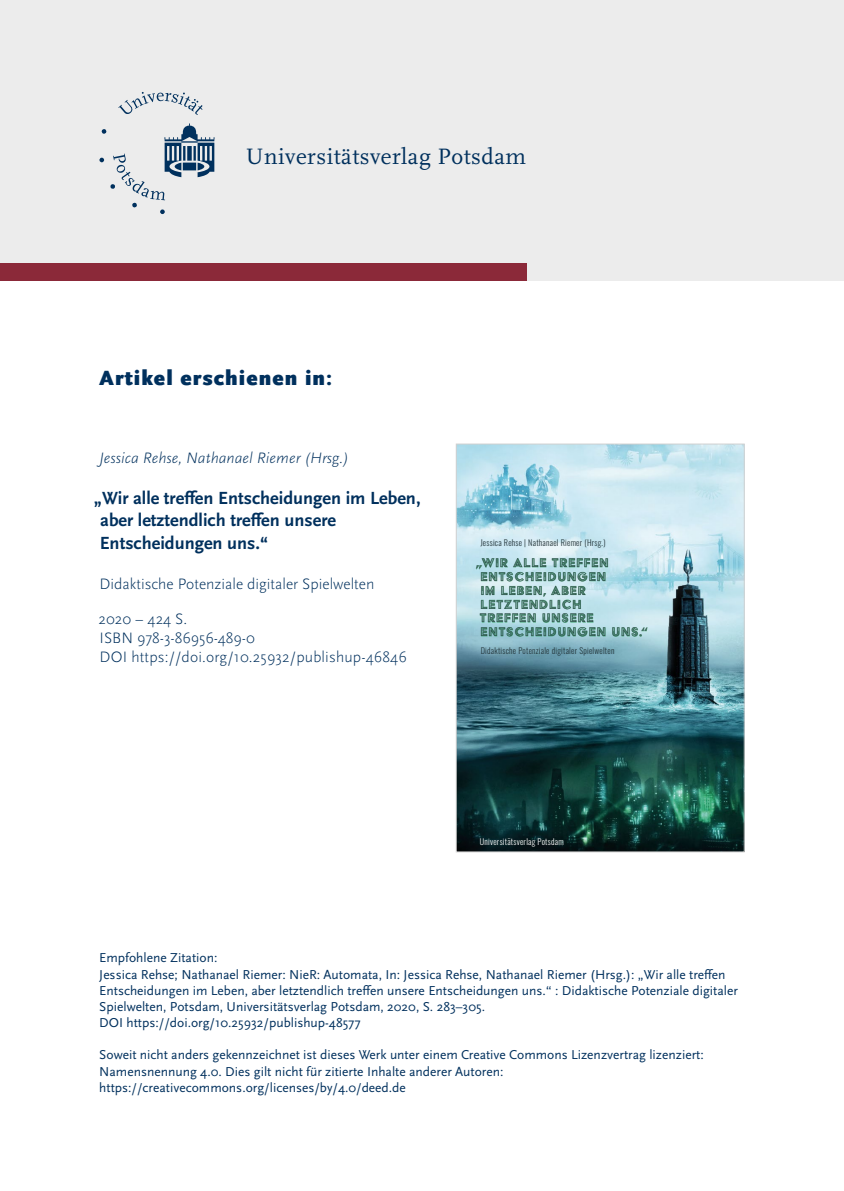
<style>
.page{position:relative;width:844px;height:1191px;background:#fff}
.page>*{position:absolute;margin:0;border:0;box-sizing:border-box;transform-origin:0 0}
.t1{font:23.28px "Scala";letter-spacing:.02em;color:#00305d}
.t2{font:900 21.53px "Scala Sans Pro";letter-spacing:.05em;color:#00305d}
.t3{font:700 18.38px/22.1px "Scala Sans Pro";color:#00305d}
.t4{font:300 15.75px/34.6px "Scala Sans Pro";color:#00305d}
.t5{font:italic 300 15.75px "Scala Sans Pro";color:#00305d}
.t6{font:14.53px/13.8px "Acier BAT Text Gris";letter-spacing:.07em;color:#1f3136}
.t7{font:13.47px/16.1px "Scala Sans Pro";color:#00305d}
.t8{font:300 8.22px "Oswald";letter-spacing:.03em;color:#1f3136}
.t9{font:300 8.22px "Oswald";letter-spacing:.03em;color:#fff}
</style>
<div class="page">
<div style="left:0;top:0;width:843px;height:281px;background:#ebebeb"></div>
<svg style="left:118px;top:92px;width:84px;height:23px"></svg>
<svg style="left:99px;top:123px;width:115px;height:91px"></svg>
<div style="left:0;top:263px;width:526px;height:18px;background:#8b2939"></div>
<img style="left:457px;top:445px;width:285px;height:405px">
<img style="left:513px;top:558px;width:95px;height:9px">
<img style="left:506px;top:572px;width:99px;height:9px">
<img style="left:533px;top:585px;width:53px;height:10px">
<img style="left:521px;top:599px;width:60px;height:10px">
<img style="left:546px;top:613px;width:47px;height:10px">
<img style="left:506px;top:627px;width:141px;height:10px">
<div style="left:455px;top:443px;width:289px;height:409px;border:1px solid #d0d0d0"></div>
<h1 class="t1" style="left:245px;top:144px;width:282px">Universitätsverlag Potsdam</h1>
<h2 class="t2" style="left:99px;top:365px;width:234px">Artikel erschienen in:</h2>
<p class="t5" style="left:99px;top:448px;width:251px">Jessica Rehse, Nathanael Riemer (Hrsg.)</p>
<h3 class="t3" style="left:100px;top:487px;width:322px;text-indent:-6px">„Wir alle treffen Entscheidungen im Leben, aber letztendlich treffen unsere<br>Entscheidungen uns.“</h3>
<p class="t4" style="left:99px;top:567px;width:277px">Didaktische Potenziale digitaler Spielwelten<br>2020 – 424 S.</p>
<p class="t4" style="left:99px;top:628px;width:309px;line-height:18.9px">ISBN 978-3-86956-489-0<br>DOI https://doi.org/10.25932/publishup-46846</p>
<p class="t8" style="left:480px;top:535px;width:127px">Jessica Rehse | Nathanael Riemer (Hrsg.)</p>
<p class="t6" style="left:476px;top:556px;width:173px">„WIR ALLE TREFFEN<br>ENTSCHEIDUNGEN<br>IM LEBEN, ABER<br>LETZTENDLICH<br>TREFFEN UNSERE<br>ENTSCHEIDUNGEN UNS.“</p>
<p class="t8" style="left:480px;top:643px;width:135px">Didaktische Potenziale digitaler Spielwelten</p>
<p class="t9" style="left:479px;top:834px;width:85px">Universitätsverlag Potsdam</p>
<p class="t7" style="left:99px;top:950px;width:640px">Empfohlene Zitation:<br>Jessica Rehse; Nathanael Riemer: NieR: Automata, In: Jessica Rehse, Nathanael Riemer (Hrsg.): „Wir alle treffen Entscheidungen im Leben, aber letztendlich treffen unsere Entscheidungen uns.“ : Didaktische Potenziale digitaler Spielwelten, Potsdam, Universitätsverlag Potsdam, 2020, S. 283–305.<br>DOI https://doi.org/10.25932/publishup-48577</p>
<p class="t7" style="left:99px;top:1047px;width:606px">Soweit nicht anders gekennzeichnet ist dieses Werk unter einem Creative Commons Lizenzvertrag lizenziert:<br>Namensnennung 4.0. Dies gilt nicht für zitierte Inhalte anderer Autoren: https://creativecommons.org/licenses/by/4.0/deed.de</p>
</div>
